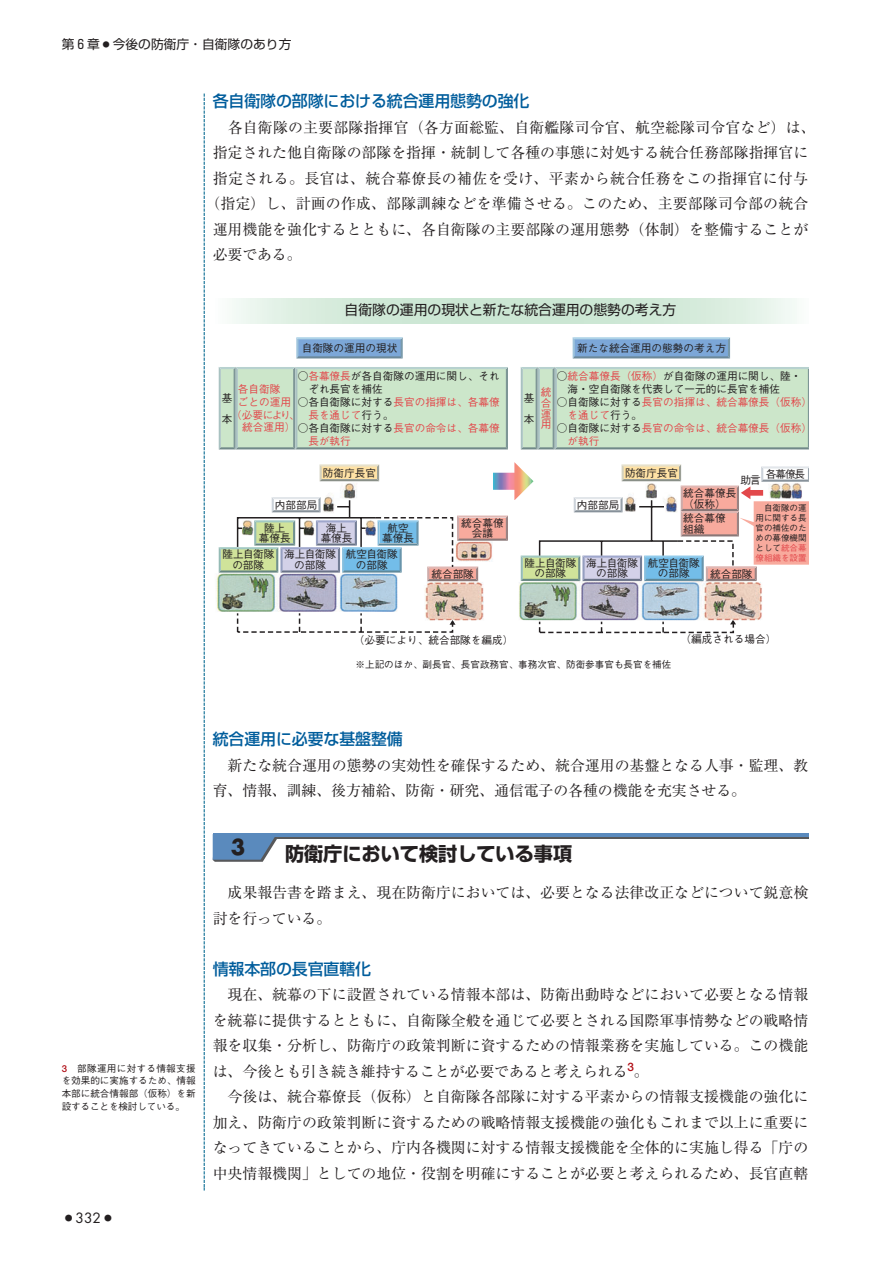
<style>
.page{position:relative;width:893px;height:1263px;background:#fff}
.page>*{position:absolute;margin:0;border:0;box-sizing:border-box;transform-origin:0 0}
.t1{font:700 21.3px "Futura";color:#231f20}
.t2{font:700 19.2px "Shin Go";color:#231f20}
.t3{font:500 15.9px "Shin Go";letter-spacing:-.01em;color:#005d9c}
.t4{font:14.85px/25.5px "Ryumin";color:#231f20}
.t5{font:14.85px "Ryumin";letter-spacing:.025em;color:#231f20}
.t6{font:13.8px "Shin Go";color:#231f20}
.t7{font:13.8px "Futura";color:#231f20}
.t8{font:12.75px "Shin Go";color:#231f20}
.t9{font:500 10.65px/10.6px "Gothic BBB";color:#231f20;text-align:center}
.t10{font:500 10.65px/12.9px "Gothic BBB";color:#e2484b}
.t11{font:500 9.6px/12.8px "Gothic BBB";color:#231f20;text-align:justify}
.t12{font:500 8.55px/10.1px "Gothic BBB";color:#231f20;text-align:justify}
.s1{color:#e2484b}
.s2{color:#231f20}
.s3{font-family:"Futo Go B101";font-weight:700;color:#b00d15}
</style>
<div class="page">
<svg style="left:204px;top:94px;width:1px;height:1097px"></svg>
<hr style="left:215px;top:836px;width:593px;height:3px;background:#57585a">
<hr style="left:213px;top:833px;width:595px;height:4px;background:#5a8abd">
<svg style="left:213px;top:837px;width:64px;height:25px;background:#6c91b9"></svg>
<svg style="left:296px;top:337px;width:107px;height:21px;background:#82aad4"></svg>
<svg style="left:319px;top:464px;width:60px;height:17px"></svg>
<svg style="left:219px;top:367px;width:289px;height:82px;background:#c7e1c7"></svg>
<svg style="left:572px;top:337px;width:158px;height:21px;background:#81aad4"></svg>
<svg style="left:520px;top:367px;width:288px;height:82px;background:#c8e1c8"></svg>
<svg style="left:236px;top:621px;width:220px;height:12px"></svg>
<img style="left:493px;top:462px;width:27px;height:21px">
<svg style="left:520px;top:464px;width:288px;height:170px"></svg>
<img style="left:216px;top:483px;width:586px;height:138px">
<svg style="left:232px;top:298px;width:565px;height:25px;background:#d5eadb"></svg>
<p class="t8" style="left:62px;top:39px;width:231px">第６章○今後の防衛庁・自衛隊のあり方</p>
<p class="t3" style="left:213px;top:95px;width:318px">各自衛隊の部隊における統合運用態勢の強化</p>
<p class="t4" style="left:228px;top:117px;width:589px">各自衛隊の主要部隊指揮官（各方面総監、自衛艦隊司令官、航空総隊司令官など）は、</p>
<p class="t4" style="left:213px;top:142px;width:597px">指定された他自衛隊の部隊を指揮・統制して各種の事態に対処する統合任務部隊指揮官に</p>
<p class="t5" style="left:213px;top:173px;width:597px">指定される。長官は、統合幕僚長の補佐を受け、平素から統合任務をこの指揮官に付与</p>
<p class="t4" style="left:205px;top:193px;width:604px">（指定）し、計画の作成、部隊訓練などを準備させる。このため、主要部隊司令部の統合</p>
<p class="t4" style="left:213px;top:219px;width:597px">運用機能を強化するとともに、各自衛隊の主要部隊の運用態勢（体制）を整備することが</p>
<p class="t4" style="left:213px;top:244px;width:90px">必要である。</p>
<p class="t6" style="left:344px;top:305px;width:333px">自衛隊の運用の現状と新たな統合運用の態勢の考え方</p>
<p class="t9" style="left:302px;top:344px;width:97px">自衛隊の運用の現状</p>
<p class="t9" style="left:577px;top:344px;width:150px">新たな統合運用の態勢の考え方</p>
<p class="t9" style="left:298px;top:371px;width:203px;line-height:12.9px;text-align:left">○ <span class="s1">各幕僚長</span> が各自衛隊の運用に関し、それ　ぞれ長官を補佐</p>
<p class="t10" style="left:298px;top:397px;width:203px"><span class="s2">○各自衛隊に対する</span> 長官の指揮は、各幕僚　長を通じて <span class="s2">行う。</span></p>
<p class="t10" style="left:298px;top:436px;width:55px">　長が執行</p>
<p class="t9" style="left:323px;top:470px;width:55px">防衛庁長官</p>
<p class="t9" style="left:275px;top:501px;width:44px">内部部局</p>
<p class="t9" style="left:577px;top:501px;width:44px">内部部局</p>
<p class="t9" style="left:557px;top:371px;width:246px;line-height:12.9px;text-align:left">○ <span class="s1">統合幕僚長（仮称）</span> が自衛隊の運用に関し、陸・　海・空自衛隊を代表して一元的に長官を補佐</p>
<p class="t10" style="left:557px;top:397px;width:257px"><span class="s2">○自衛隊に対する</span> 長官の指揮は、統合幕僚長（仮称）　を通じて <span class="s2">行う。</span></p>
<p class="t10" style="left:557px;top:423px;width:257px"><span class="s2">○自衛隊に対する</span> 長官の命令は、統合幕僚長（仮称）　が執行</p>
<p class="t9" style="left:740px;top:476px;width:22px">助言</p>
<p class="t10" style="left:238px;top:384px;width:44px">各自衛隊</p>
<p class="t10" style="left:238px;top:397px;width:55px">ごとの運用</p>
<p class="t10" style="left:231px;top:410px;width:70px">（必 要に より 、</p>
<p class="t10" style="left:242px;top:423px;width:259px">統合運用 ） <span class="s2">○各自衛隊に対する</span> 長官の命令は、各幕僚</p>
<p class="t9" style="left:524px;top:388px;width:12px;line-height:21.3px;text-align:left">基本</p>
<p class="t10" style="left:541px;top:388px;width:12px;line-height:10.6px;text-align:justify">統合運用</p>
<p class="t9" style="left:222px;top:388px;width:12px;line-height:21.3px;text-align:left">基本</p>
<p class="t9" style="left:625px;top:470px;width:55px">防衛庁長官</p>
<p class="t9" style="left:766px;top:470px;width:41px">各幕僚長</p>
<p class="t9" style="left:683px;top:489px;width:55px;text-align:left">統合幕僚長（仮称）</p>
<p class="t12" style="left:755px;top:504px;width:53px">　自衛隊の運用に関する長官の補佐のための幕僚機関として <span class="s1">統合幕僚組織を設置</span></p>
<p class="t9" style="left:259px;top:524px;width:33px">陸上幕僚長</p>
<p class="t9" style="left:320px;top:524px;width:33px">海上幕僚長</p>
<p class="t9" style="left:382px;top:524px;width:33px">航空幕僚長</p>
<p class="t9" style="left:461px;top:519px;width:44px">統合幕僚会議</p>
<p class="t9" style="left:683px;top:515px;width:44px;text-align:left">統合幕僚組織</p>
<p class="t9" style="left:222px;top:551px;width:53px">陸上 自 衛隊の 部隊</p>
<p class="t9" style="left:284px;top:551px;width:53px">海上 自 衛隊の 部隊</p>
<p class="t9" style="left:346px;top:551px;width:53px">航空 自 衛隊の 部隊</p>
<p class="t9" style="left:524px;top:559px;width:53px">陸上 自 衛隊の 部隊</p>
<p class="t9" style="left:586px;top:559px;width:53px">海上 自 衛隊の 部隊</p>
<p class="t9" style="left:648px;top:559px;width:53px">航空 自 衛隊の 部隊</p>
<p class="t9" style="left:710px;top:570px;width:44px">統合部隊</p>
<p class="t9" style="left:431px;top:570px;width:44px">統合部隊</p>
<p class="t9" style="left:354px;top:636px;width:161px">（必要により、統合部隊を編成）</p>
<p class="t11" style="left:355px;top:660px;width:317px">※上記のほか、副長官、長官政務官、事務次官、防衛参事官も長官を補佐</p>
<p class="t9" style="left:680px;top:635px;width:97px">（編成される場合）</p>
<p class="t3" style="left:213px;top:733px;width:192px">統合運用に必要な基盤整備</p>
<p class="t4" style="left:213px;top:754px;width:597px;text-indent:15px">新たな統合運用の態勢の実効性を確保するため、統合運用の基盤となる人事・監理、教育、情報、訓練、後方補給、防衛・研究、通信電子の各種の機能を充実させる。</p>
<p class="t11" style="left:62px;top:1063px;width:135px"><span class="s3">3</span> 部隊運用に対する情報支援を効果的に実施するため、情報本部に統合情報部（仮称）を新設することを検討している。</p>
<p class="t7" style="left:62px;top:1212px;width:55px">○332○</p>
<h1 class="t1" style="left:231px;top:837px;width:16px">3</h1>
<p class="t2" style="left:285px;top:846px;width:289px">防衛庁において検討している事項</p>
<p class="t4" style="left:213px;top:882px;width:597px;text-indent:15px">成果報告書を踏まえ、現在防衛庁においては、必要となる法律改正などについて鋭意検討を行っている。</p>
<p class="t3" style="left:213px;top:963px;width:160px">情報本部の長官直轄化</p>
<p class="t4" style="left:213px;top:984px;width:597px;text-align:justify;text-indent:15px">現在、統幕の下に設置されている情報本部は、防衛出動時などにおいて必要となる情報を統幕に提供するとともに、自衛隊全般を通じて必要とされる国際軍事情勢などの戦略情報を収集・分析し、防衛庁の政策判断に資するための情報業務を実施している。この機能は、今後とも引き続き維持することが必要であると考えられる<sup>3</sup>。</p>
<p class="t4" style="left:213px;top:1086px;width:597px;text-align:justify;text-indent:15px">今後は、統合幕僚長（仮称）と自衛隊各部隊に対する平素からの情報支援機能の強化に加え、防衛庁の政策判断に資するための戦略情報支援機能の強化もこれまで以上に重要になってきていることから、庁内各機関に対する情報支援機能を全体的に実施し得る「庁の中央情報機関」としての地位・役割を明確にすることが必要と考えられるため、長官直轄</p>
</div>
